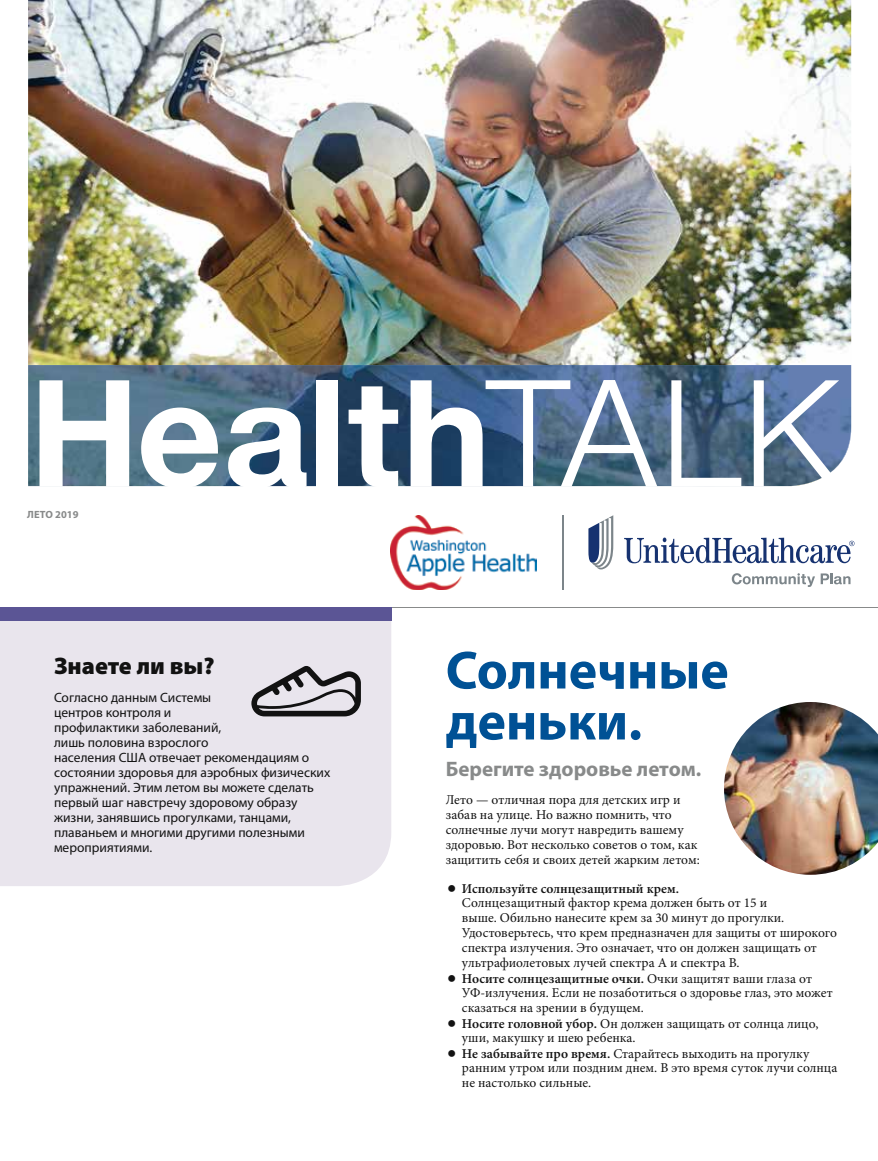
<style>
.page{position:relative;width:878px;height:1161px;background:#fff}
.page>*{position:absolute;margin:0;border:0;box-sizing:border-box;transform-origin:0 0}
.t1{font:700 159.3px "UHC Sans";color:#fff}
.t2{font:700 54px/51px "Myriad Pro";color:#005195}
.t3{font:900 24px "Myriad Pro";color:#121212}
.t4{font:700 21px "Myriad Pro";color:#888a8a}
.t5{font:13.5px/15px "Minion Pro";color:#121212}
.t6{font:13.5px/15px "Myriad Pro";color:#121212}
.t7{font:600 13.5px "Minion Pro";color:#121212}
.s1{font-weight:400}
.s2{font-weight:600}
</style>
<div class="page">
<hr style="left:0;top:607px;width:878px;height:1px;background:#888a8a">
<img style="left:28px;top:0;width:823px;height:365px">
<img style="left:28px;top:365px;width:823px;height:121px">
<svg style="left:624px;top:538px;width:230px;height:25px"></svg>
<svg style="left:588px;top:515px;width:25px;height:55px"></svg>
<svg style="left:731px;top:573px;width:119px;height:14px"></svg>
<div style="left:0;top:621px;width:391px;height:265px;background:#e9e5ed"></div>
<div style="left:0;top:607px;width:391px;height:14px;background:#5b5595"></div>
<img style="left:724px;top:702px;width:154px;height:173px">
<svg style="left:251px;top:666px;width:110px;height:50px;background:#9f9ca1"></svg>
<img style="left:390px;top:515px;width:147px;height:74px">
<hr style="left:562px;top:515px;width:2px;height:74px;background:#7c858a">
<h1 class="t1" style="left:29px;top:326px;width:813px">Health<span class="s1">TALK</span></h1>
<h3 class="t3" style="left:54px;top:649px;width:162px">Знаете ли вы?</h3>
<p class="t6" style="left:54px;top:690px;width:278px">Согласно данным Системы<br>центров контроля и<br>профилактики заболеваний,<br>лишь половина взрослого<br>населения США отвечает рекомендациям о состоянии здоровья для аэробных физических упражнений. Этим летом вы можете сделать первый шаг навстречу здоровому образу жизни, занявшись прогулками, танцами, плаваньем и многими другими полезными мероприятиями.</p>
<h2 class="t2" style="left:446px;top:643px;width:284px">Солнечные деньки.</h2>
<h3 class="t4" style="left:446px;top:755px;width:257px">Берегите здоровье летом.</h3>
<p class="t5" style="left:446px;top:792px;width:255px">Лето — отличная пора для детских игр и забав на улице. Но важно помнить, что солнечные лучи могут навредить вашему здоровью. Вот несколько советов о том, как защитить себя и своих детей жарким летом:</p>
<p class="t7" style="left:462px;top:879px;width:218px">Используйте солнцезащитный крем.</p>
<p class="t5" style="left:462px;top:896px;width:377px">Солнцезащитный фактор крема должен быть от 15 и<br>выше. Обильно нанесите крем за 30 минут до прогулки.<br>Удостоверьтесь, что крем предназначен для защиты от широкого спектра излучения. Это означает, что он должен защищать от ультрафиолетовых лучей спектра A и спектра B.<br><span class="s2">Носите солнцезащитные очки.</span> Очки защитят ваши глаза от УФ-излучения. Если не позаботиться о здоровье глаз, это может сказаться на зрении в будущем.<br><span class="s2">Носите головной убор.</span> Он должен защищать от солнца лицо, уши, макушку и шею ребенка.<br><span class="s2">Не забывайте про время.</span> Старайтесь выходить на прогулку ранним утром или поздним днем. В это время суток лучи солнца не настолько сильные.</p>
</div>
